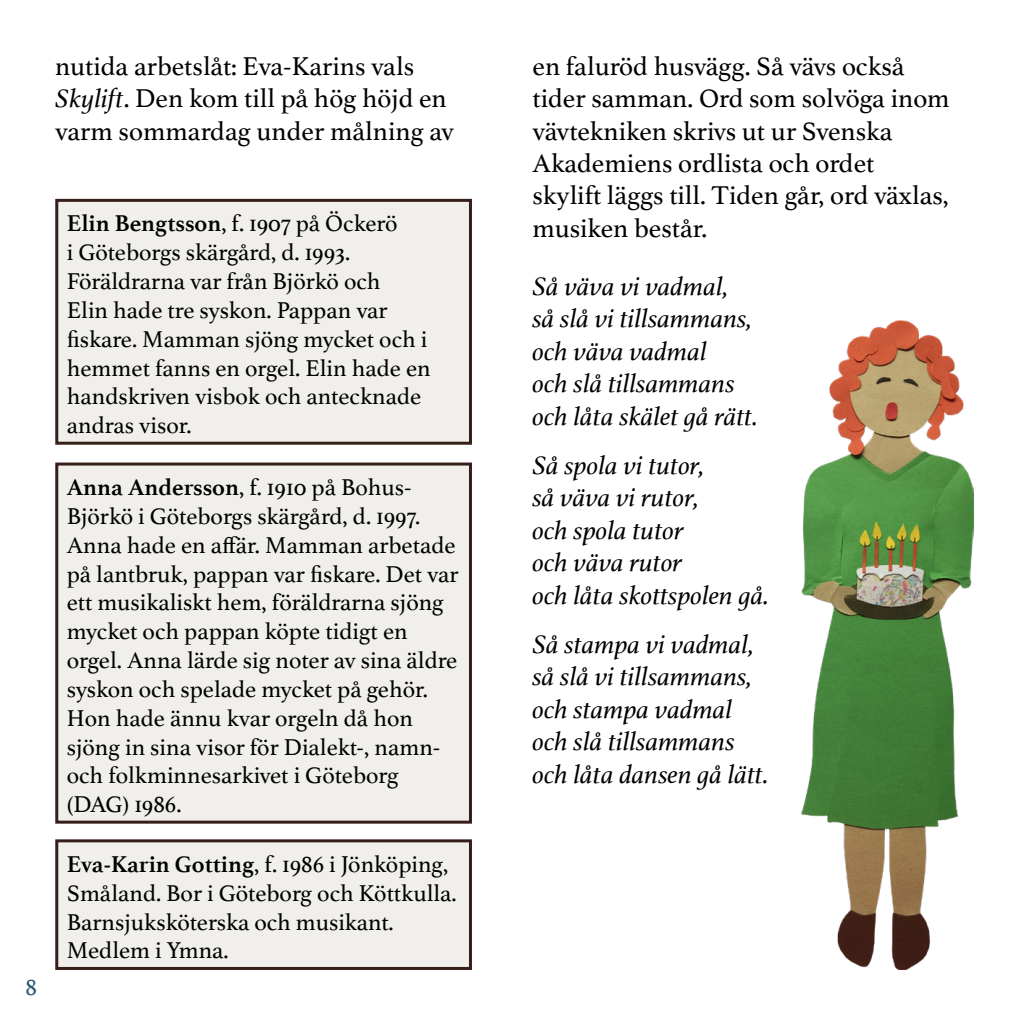
<style>
.page{position:relative;width:1029px;height:1021px;background:#fff}
.page>*{position:absolute;margin:0;border:0;box-sizing:border-box;transform-origin:0 0}
.Brödtext{font:27px/32.4px "Athelas";color:#000}
.Låttext{font:italic 27px "Athelas";color:#000}
.Låttext_-_ny_vers_fö{font:italic 27px "Athelas";color:#000}
.Upphovsruta{font:24px/28.8px "Athelas";color:#000}
.t1{font:24px "Athelas";color:#275771}
.s1{font-style:italic}
.s2{font-weight:700}
</style>
<div class="page">
<div style="left:57px;top:200px;width:413px;height:243px;background:#f1efeb"></div>
<div style="left:55px;top:199px;width:417px;height:245px;border:3px solid #361f18"></div>
<div style="left:57px;top:464px;width:413px;height:358px;background:#f1efeb"></div>
<div style="left:55px;top:462px;width:417px;height:361px;border:3px solid #361f18"></div>
<div style="left:57px;top:840px;width:413px;height:128px;background:#f1efeb"></div>
<div style="left:55px;top:839px;width:417px;height:130px;border:3px solid #361f18"></div>
<img style="left:802px;top:321px;width:172px;height:648px">
<p class="t1" style="left:26px;top:968px;width:13px">8</p>
<p class="Brödtext" style="left:55px;top:49px;width:400px">nutida arbetslåt: Eva-Karins vals<br><span class="s1">Skylift</span>. Den kom till på hög höjd en varm sommardag under målning av</p>
<p class="Brödtext" style="left:532px;top:49px;width:419px">en faluröd husvägg. Så vävs också tider samman. Ord som solvöga inom vävtekniken skrivs ut ur Svenska<br>Akademiens ordlista och ordet skylift läggs till. Tiden går, ord växlas, musiken består.</p>
<p class="Låttext" style="left:532px;top:265px;width:198px">Så väva vi vadmal,</p>
<p class="Låttext" style="left:532px;top:297px;width:221px">så slå vi tillsammans,</p>
<p class="Låttext" style="left:532px;top:330px;width:176px">och väva vadmal</p>
<p class="Låttext" style="left:532px;top:362px;width:204px">och slå tillsammans</p>
<p class="Låttext" style="left:532px;top:394px;width:227px">och låta skälet gå rätt.</p>
<p class="Låttext_-_ny_vers_fö" style="left:532px;top:444px;width:174px">Så spola vi tutor,</p>
<p class="Låttext" style="left:532px;top:476px;width:168px">så väva vi rutor,</p>
<p class="Låttext" style="left:532px;top:509px;width:153px">och spola tutor</p>
<p class="Låttext" style="left:532px;top:541px;width:151px">och väva rutor</p>
<p class="Låttext" style="left:532px;top:573px;width:238px">och låta skottspolen gå.</p>
<p class="Låttext_-_ny_vers_fö" style="left:532px;top:623px;width:223px">Så stampa vi vadmal,</p>
<p class="Låttext" style="left:532px;top:655px;width:221px">så slå vi tillsammans,</p>
<p class="Låttext" style="left:532px;top:688px;width:201px">och stampa vadmal</p>
<p class="Låttext" style="left:532px;top:720px;width:204px">och slå tillsammans</p>
<p class="Låttext" style="left:532px;top:752px;width:238px">och låta dansen gå lätt.</p>
<p class="Upphovsruta" style="left:67px;top:208px;width:366px"><span class="s2">Elin Bengtsson</span>, f. 1907 på Öckerö<br>i Göteborgs skärgård, d. 1993.<br>Föräldrarna var från Björkö och<br>Elin hade tre syskon. Pappan var fiskare. Mamman sjöng mycket och i hemmet fanns en orgel. Elin hade en handskriven visbok och antecknade andras visor.</p>
<p class="Upphovsruta" style="left:67px;top:472px;width:393px"><span class="s2">Anna Andersson</span>, f. 1910 på Bohus-Björkö i Göteborgs skärgård, d. 1997.<br>Anna hade en affär. Mamman arbetade på lantbruk, pappan var fiskare. Det var ett musikaliskt hem, föräldrarna sjöng mycket och pappan köpte tidigt en orgel. Anna lärde sig noter av sina äldre syskon och spelade mycket på gehör.<br>Hon hade ännu kvar orgeln då hon sjöng in sina visor för Dialekt-, namn&shy;och folkminnesarkivet i Göteborg (DAG) 1986.</p>
<p class="Upphovsruta" style="left:67px;top:849px;width:391px"><span class="s2">Eva-Karin Gotting</span>, f. 1986 i Jönköping,<br>Småland. Bor i Göteborg och Köttkulla.<br>Barnsjuksköterska och musikant.<br>Medlem i Ymna.</p>
</div>
